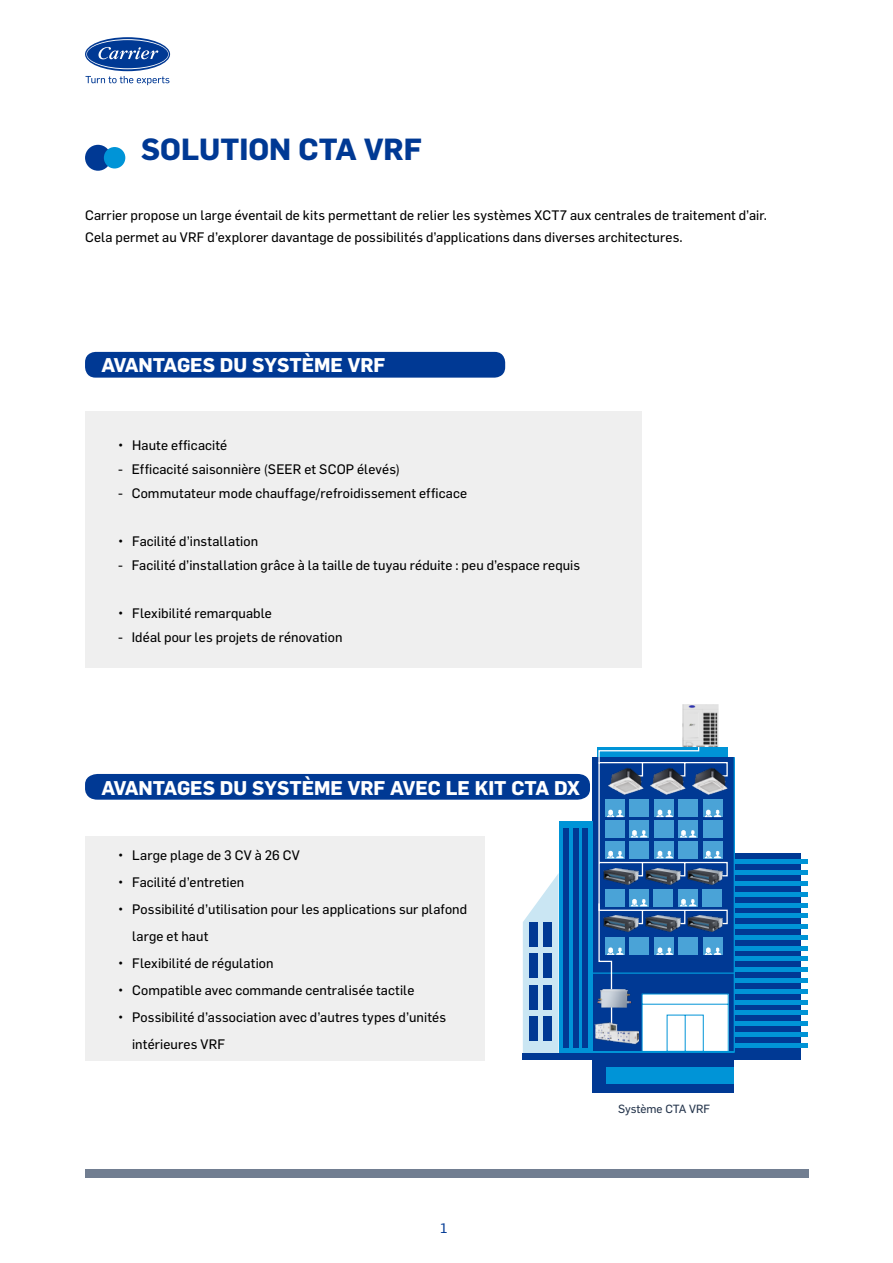
<style>
.page{position:relative;width:893px;height:1263px;background:#fff}
.page>*{position:absolute;margin:0;border:0;box-sizing:border-box;transform-origin:0 0}
.t1{font:700 30px "Flama";color:#003994}
.t2{font:700 19.5px "Flama";color:#fff}
.t3{font:13.5px/27px "Flama Basic";letter-spacing:.01em;color:#000}
.t4{font:13.5px "Flama Basic";color:#003994}
.t5{font:11.7px "Flama Basic";color:#26364d}
</style>
<div class="page">
<div style="left:85px;top:411px;width:556px;height:257px;background:#efefef"></div>
<svg style="left:85px;top:37px;width:85px;height:34px"></svg>
<svg style="left:86px;top:39px;width:83px;height:30px"></svg>
<svg style="left:85px;top:76px;width:84px;height:9px"></svg>
<div style="left:85px;top:145px;width:26px;height:26px;background:#003994;border-radius:50%"></div>
<div style="left:104px;top:147px;width:21px;height:21px;background:#0094d7;border-radius:50%"></div>
<div style="left:85px;top:836px;width:400px;height:224px;background:#efefef"></div>
<div style="left:85px;top:774px;width:505px;height:26px;background:#003994"></div>
<div style="left:85px;top:352px;width:420px;height:26px;background:#003994;border-radius:10px"></div>
<div style="left:85px;top:1169px;width:724px;height:9px;background:#717e91"></div>
<img style="left:683px;top:704px;width:35px;height:42px">
<div style="left:718px;top:853px;width:83px;height:201px;background:#003994"></div>
<div style="left:712px;top:859px;width:96px;height:5px;background:#0094d7"></div>
<div style="left:712px;top:870px;width:96px;height:5px;background:#0094d7"></div>
<div style="left:712px;top:881px;width:96px;height:5px;background:#0094d7"></div>
<div style="left:712px;top:892px;width:96px;height:5px;background:#0094d7"></div>
<hr style="left:712px;top:903px;width:96px;height:4px;background:#0094d7">
<div style="left:712px;top:913px;width:96px;height:5px;background:#0094d7"></div>
<div style="left:712px;top:924px;width:96px;height:5px;background:#0094d7"></div>
<div style="left:712px;top:935px;width:96px;height:5px;background:#0094d7"></div>
<hr style="left:712px;top:946px;width:96px;height:4px;background:#0094d7">
<div style="left:712px;top:956px;width:96px;height:5px;background:#0094d7"></div>
<div style="left:712px;top:967px;width:96px;height:5px;background:#0094d7"></div>
<div style="left:712px;top:978px;width:96px;height:5px;background:#0094d7"></div>
<div style="left:712px;top:989px;width:96px;height:5px;background:#0094d7"></div>
<hr style="left:712px;top:1000px;width:96px;height:4px;background:#0094d7">
<div style="left:712px;top:1010px;width:96px;height:5px;background:#0094d7"></div>
<div style="left:712px;top:1021px;width:96px;height:5px;background:#0094d7"></div>
<div style="left:712px;top:1032px;width:96px;height:5px;background:#0094d7"></div>
<div style="left:712px;top:1043px;width:96px;height:5px;background:#0094d7"></div>
<div style="left:597px;top:747px;width:130px;height:12px;background:#0094d7"></div>
<div style="left:593px;top:757px;width:141px;height:296px;background:#003994"></div>
<svg style="left:559px;top:821px;width:34px;height:232px;background:#0086cd"></svg>
<div style="left:564px;top:828px;width:5px;height:219px;background:#003994"></div>
<div style="left:573px;top:828px;width:5px;height:219px;background:#003994"></div>
<div style="left:582px;top:828px;width:5px;height:219px;background:#003994"></div>
<svg style="left:523px;top:873px;width:36px;height:180px"></svg>
<div style="left:529px;top:922px;width:8px;height:24px;background:#003994"></div>
<div style="left:543px;top:922px;width:9px;height:24px;background:#003994"></div>
<div style="left:529px;top:953px;width:8px;height:25px;background:#003994"></div>
<div style="left:543px;top:953px;width:9px;height:25px;background:#003994"></div>
<div style="left:529px;top:985px;width:8px;height:24px;background:#003994"></div>
<div style="left:543px;top:985px;width:9px;height:24px;background:#003994"></div>
<div style="left:529px;top:1016px;width:8px;height:25px;background:#003994"></div>
<div style="left:543px;top:1016px;width:9px;height:25px;background:#003994"></div>
<div style="left:522px;top:1053px;width:279px;height:6px;background:#003994"></div>
<hr style="left:593px;top:972px;width:141px;height:2px;background:#0094d7">
<hr style="left:592px;top:1051px;width:142px;height:2px;background:#0094d7">
<hr style="left:734px;top:757px;width:1px;height:296px;background:#0094d7">
<svg style="left:598px;top:746px;width:131px;height:305px"></svg>
<div style="left:593px;top:1054px;width:141px;height:39px;background:#003994"></div>
<div style="left:606px;top:1067px;width:128px;height:17px;background:#0094d7"></div>
<img style="left:603px;top:869px;width:36px;height:15px">
<img style="left:603px;top:915px;width:36px;height:16px">
<img style="left:645px;top:869px;width:36px;height:15px">
<img style="left:645px;top:915px;width:36px;height:16px">
<img style="left:687px;top:869px;width:35px;height:15px">
<img style="left:687px;top:915px;width:35px;height:16px">
<img style="left:594px;top:1021px;width:45px;height:24px">
<img style="left:598px;top:989px;width:34px;height:18px">
<img style="left:602px;top:764px;width:42px;height:35px">
<img style="left:644px;top:764px;width:43px;height:35px">
<img style="left:687px;top:764px;width:47px;height:35px">
<h1 class="t1" style="left:141px;top:131px;width:282px">SOLUTION CTA VRF</h1>
<p class="t3" style="left:85px;top:203px;width:683px;line-height:22.5px">Carrier propose un large éventail de kits permettant de relier les systèmes XCT7 aux centrales de traitement d’air.<br>Cela permet au VRF d’explorer davantage de possibilités d’applications dans diverses architectures.</p>
<h2 class="t2" style="left:101px;top:354px;width:286px">AVANTAGES DU SYSTÈME VRF</h2>
<p class="t3" style="left:118px;top:431px;width:111px">• Haute efficacité</p>
<p class="t3" style="left:118px;top:455px;width:283px">- Efficacité saisonnière (SEER et SCOP élevés)</p>
<p class="t3" style="left:118px;top:479px;width:351px">- Commutateur mode chauffage/refroidissement efficace</p>
<p class="t3" style="left:118px;top:527px;width:142px">• Facilité d’installation</p>
<p class="t3" style="left:118px;top:551px;width:464px">- Facilité d’installation grâce à la taille de tuyau réduite : peu d’espace requis</p>
<p class="t3" style="left:118px;top:599px;width:155px">• Flexibilité remarquable</p>
<p class="t3" style="left:118px;top:623px;width:226px">- Idéal pour les projets de rénovation</p>
<h2 class="t2" style="left:101px;top:776px;width:480px">AVANTAGES DU SYSTÈME VRF AVEC LE KIT CTA DX</h2>
<p class="t3" style="left:118px;top:841px;width:183px">• Large plage de 3 CV à 26 CV</p>
<p class="t3" style="left:118px;top:868px;width:128px">• Facilité d’entretien</p>
<p class="t3" style="left:132px;top:895px;width:337px;text-indent:-14px">• Possibilité d’utilisation pour les applications sur plafond large et haut</p>
<p class="t3" style="left:118px;top:949px;width:157px">• Flexibilité de régulation</p>
<p class="t3" style="left:118px;top:976px;width:298px">• Compatible avec commande centralisée tactile</p>
<p class="t3" style="left:132px;top:1003px;width:315px;text-indent:-14px">• Possibilité d’association avec d’autres types d’unités intérieures VRF</p>
<p class="t4" style="left:440px;top:1219px;width:8px">1</p>
<p class="t5" style="left:618px;top:1100px;width:93px">Système CTA VRF</p>
</div>
